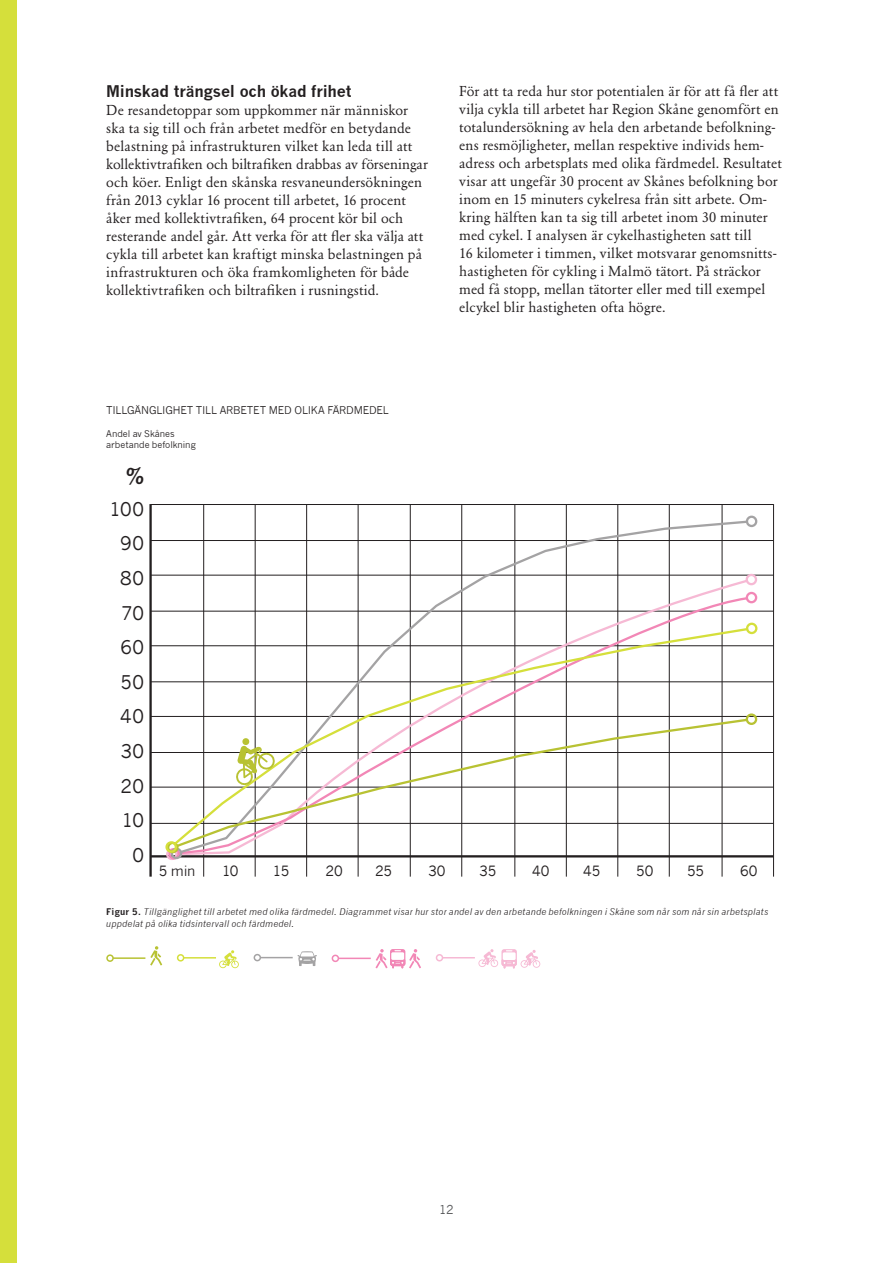
<style>
.page{position:relative;width:893px;height:1263px;background:#fff}
.page>*{position:absolute;margin:0;border:0;box-sizing:border-box;transform-origin:0 0}
.t1{font:18.45px/34.7px "News Gothic";letter-spacing:.025em;color:#231f20;text-align:right}
.t2{font:700 18.45px "News Gothic";color:#231f20}
.t3{font:700 15.75px "News Gothic";letter-spacing:-.015em;color:#231f20}
.t4{font:14.25px/18px "Garamond BE";letter-spacing:.01em;color:#231f20}
.t5{font:13.8px "News Gothic";letter-spacing:-.01em;color:#231f20}
.t6{font:12px "News Gothic";color:#57585a}
.t7{font:10.5px "News Gothic";letter-spacing:-.02em;color:#231f20}
.t8{font:italic 9px/12px "News Gothic";letter-spacing:.025em;color:#231f20}
.t9{font:9px/10.5px "News Gothic";letter-spacing:-.005em;color:#231f20}
.s1{font-weight:700;font-style:normal}
</style>
<div class="page">
<div style="left:0;top:0;width:17px;height:1263px;background:#d5df3b"></div>
<hr style="left:151px;top:855px;width:622px;height:2px;background:#231f20">
<hr style="left:151px;top:823px;width:622px;height:1px;background:#231f20">
<hr style="left:151px;top:787px;width:622px;height:1px;background:#231f20">
<hr style="left:151px;top:752px;width:622px;height:1px;background:#231f20">
<hr style="left:151px;top:716px;width:622px;height:1px;background:#231f20">
<hr style="left:151px;top:681px;width:622px;height:1px;background:#231f20">
<hr style="left:151px;top:645px;width:622px;height:1px;background:#231f20">
<hr style="left:151px;top:611px;width:622px;height:1px;background:#231f20">
<hr style="left:151px;top:575px;width:622px;height:1px;background:#231f20">
<hr style="left:151px;top:540px;width:622px;height:1px;background:#231f20">
<hr style="left:151px;top:504px;width:622px;height:1px;background:#231f20">
<hr style="left:149px;top:504px;width:3px;height:373px;background:#231f20">
<hr style="left:203px;top:504px;width:1px;height:373px;background:#231f20">
<hr style="left:255px;top:504px;width:1px;height:373px;background:#231f20">
<hr style="left:306px;top:504px;width:1px;height:373px;background:#231f20">
<hr style="left:358px;top:504px;width:1px;height:373px;background:#231f20">
<hr style="left:410px;top:504px;width:1px;height:373px;background:#231f20">
<hr style="left:461px;top:504px;width:1px;height:373px;background:#231f20">
<hr style="left:515px;top:504px;width:1px;height:373px;background:#231f20">
<hr style="left:566px;top:504px;width:1px;height:373px;background:#231f20">
<hr style="left:617px;top:504px;width:1px;height:373px;background:#231f20">
<hr style="left:669px;top:504px;width:1px;height:373px;background:#231f20">
<hr style="left:722px;top:504px;width:1px;height:373px;background:#231f20">
<hr style="left:773px;top:504px;width:1px;height:373px;background:#231f20">
<div style="left:166px;top:848px;width:12px;height:12px;border:2px solid #f6b9d4;border-radius:50%"></div>
<div style="left:746px;top:574px;width:11px;height:11px;border:2px solid #f6b9d4;border-radius:50%"></div>
<div style="left:168px;top:848px;width:12px;height:11px;border:2px solid #f287b6;border-radius:50%"></div>
<div style="left:746px;top:592px;width:11px;height:11px;border:2px solid #f287b6;border-radius:50%"></div>
<svg style="left:178px;top:519px;width:571px;height:336px"></svg>
<div style="left:171px;top:848px;width:11px;height:11px;border:2px solid #a4a3a4;border-radius:50%"></div>
<div style="left:746px;top:516px;width:11px;height:11px;border:2px solid #a4a3a4;border-radius:50%"></div>
<div style="left:167px;top:842px;width:12px;height:11px;border:2px solid #b8c233;border-radius:50%"></div>
<div style="left:746px;top:713px;width:11px;height:12px;border:2px solid #b8c233;border-radius:50%"></div>
<svg style="left:171px;top:626px;width:579px;height:221px"></svg>
<div style="left:165px;top:841px;width:12px;height:12px;border:2px solid #d5df3b;border-radius:50%"></div>
<div style="left:746px;top:623px;width:11px;height:11px;border:2px solid #d5df3b;border-radius:50%"></div>
<svg style="left:235px;top:738px;width:41px;height:48px"></svg>
<hr style="left:113px;top:957px;width:32px;height:2px;background:#b8c233">
<div style="left:106px;top:954px;width:8px;height:8px;border:2px solid #b8c233;border-radius:50%"></div>
<svg style="left:150px;top:946px;width:12px;height:19px"></svg>
<hr style="left:184px;top:957px;width:32px;height:1px;background:#d5df3b">
<div style="left:177px;top:954px;width:7px;height:7px;border:2px solid #d5df3b;border-radius:50%"></div>
<svg style="left:219px;top:950px;width:20px;height:18px"></svg>
<hr style="left:260px;top:957px;width:33px;height:1px;background:#a4a3a4">
<div style="left:254px;top:954px;width:7px;height:7px;border:2px solid #a4a3a4;border-radius:50%"></div>
<svg style="left:297px;top:951px;width:20px;height:15px"></svg>
<hr style="left:338px;top:957px;width:33px;height:2px;background:#f287b6">
<div style="left:332px;top:954px;width:7px;height:8px;border:2px solid #f287b6;border-radius:50%"></div>
<svg style="left:375px;top:949px;width:46px;height:19px"></svg>
<hr style="left:442px;top:957px;width:33px;height:1px;background:#f6b9d4">
<div style="left:436px;top:954px;width:7px;height:7px;border:2px solid #f6b9d4;border-radius:50%"></div>
<svg style="left:478px;top:949px;width:62px;height:19px"></svg>
<p class="t3" style="left:106px;top:82px;width:247px">Minskad trängsel och ökad frihet</p>
<p class="t4" style="left:106px;top:101px;width:323px">De resandetoppar som uppkommer när människor ska ta sig till och från arbetet medför en betydande belastning på infrastrukturen vilket kan leda till att kollektivtrafiken och biltrafiken drabbas av förseningar och köer. Enligt den skånska resvaneundersökningen från 2013 cyklar 16 procent till arbetet, 16 procent åker med kollektivtrafiken, 64 procent kör bil och resterande andel går. Att verka för att fler ska välja att cykla till arbetet kan kraftigt minska belastningen på infrastrukturen och öka framkomligheten för både kollektivtrafiken och biltrafiken i rusningstid.</p>
<p class="t4" style="left:459px;top:82px;width:324px">För att ta reda hur stor potentialen är för att få fler att vilja cykla till arbetet har Region Skåne genomfört en totalundersökning av hela den arbetande befolkning&shy;ens resmöjligheter, mellan respektive individs hem&shy;adress och arbetsplats med olika färdmedel. Resultatet visar att ungefär 30 procent av Skånes befolkning bor inom en 15 minuters cykelresa från sitt arbete. Om&shy;kring hälften kan ta sig till arbetet inom 30 minuter med cykel. I analysen är cykelhastigheten satt till<br>16 kilometer i timmen, vilket motsvarar genomsnitts&shy;hastigheten för cykling i Malmö tätort. På sträckor med få stopp, mellan tätorter eller med till exempel elcykel blir hastigheten ofta högre.</p>
<p class="t7" style="left:106px;top:404px;width:284px">TILLGÄNGLIGHET TILL ARBETET MED OLIKA FÄRDMEDEL</p>
<p class="t9" style="left:106px;top:429px;width:91px">Andel av Skånes arbetande befolkning</p>
<p class="t2" style="left:127px;top:463px;width:19px">%</p>
<p class="t1" style="left:110px;top:492px;width:36px">100<br>90<br>80<br>70<br>60<br>50<br>40<br>30<br>20<br>10<br>0</p>
<p class="t5" style="left:159px;top:863px;width:38px">5 min</p>
<p class="t5" style="left:222px;top:863px;width:18px">10</p>
<p class="t5" style="left:273px;top:863px;width:18px">15</p>
<p class="t5" style="left:326px;top:863px;width:19px">20</p>
<p class="t5" style="left:375px;top:863px;width:18px">25</p>
<p class="t5" style="left:428px;top:863px;width:19px">30</p>
<p class="t5" style="left:479px;top:863px;width:19px">35</p>
<p class="t5" style="left:532px;top:863px;width:19px">40</p>
<p class="t5" style="left:583px;top:863px;width:19px">45</p>
<p class="t5" style="left:636px;top:863px;width:19px">50</p>
<p class="t5" style="left:687px;top:863px;width:19px">55</p>
<p class="t5" style="left:740px;top:863px;width:19px">60</p>
<p class="t8" style="left:106px;top:905px;width:663px"><span class="s1">Figur 5.</span> Tillgänglighet till arbetet med olika färdmedel. Diagrammet visar hur stor andel av den arbetande befolkningen i Skåne som når som når sin arbetsplats uppdelat på olika tidsintervall och färdmedel.</p>
<p class="t6" style="left:439px;top:1203px;width:16px">12</p>
</div>
